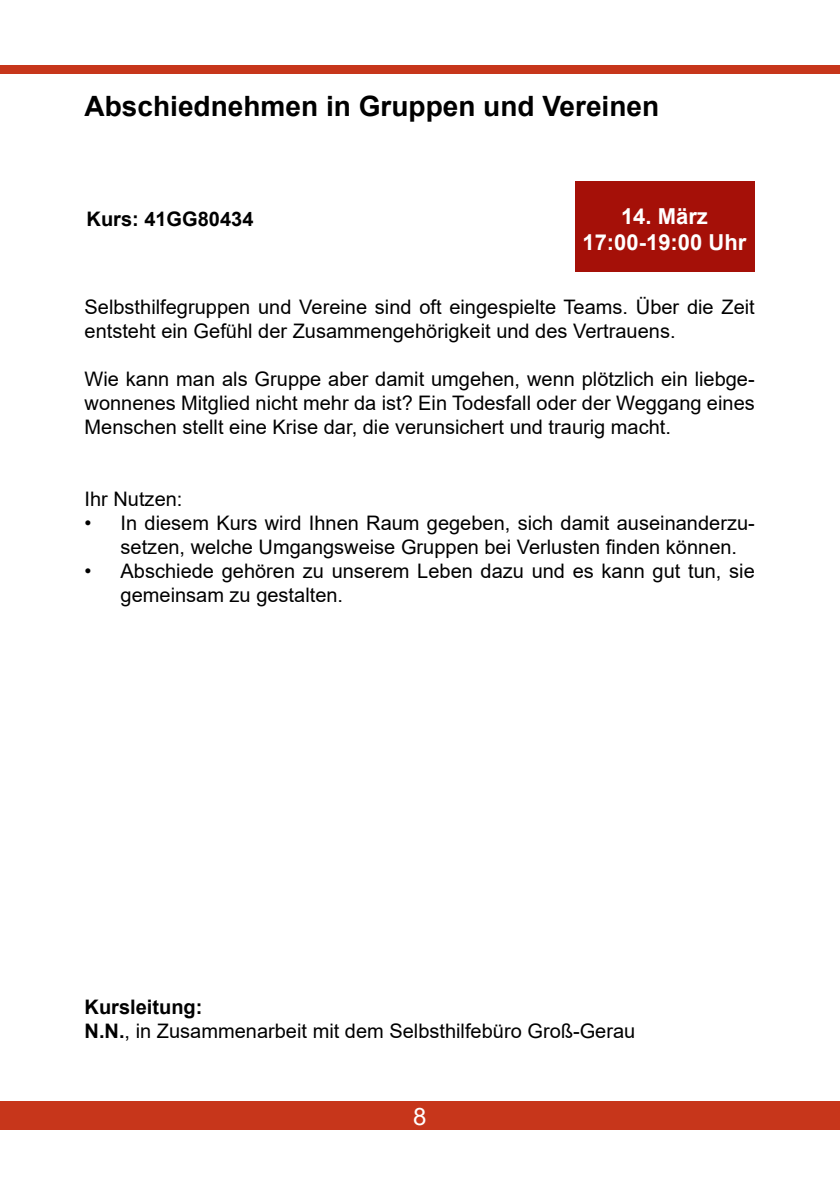
<style>
.page{position:relative;width:840px;height:1191px;background:#fff}
.page>*{position:absolute;margin:0;border:0;box-sizing:border-box;transform-origin:0 0}
.t1{font:700 28px "Arial";color:#000}
.t2{font:24px "Arial";color:#fff}
.t3{font:700 22px/26.4px "Arial";color:#fff;text-align:center}
.t4{font:20px/24px "Arial";color:#000}
.t5{font:700 20px "Arial";color:#000}
.s1{font-weight:700}
</style>
<div class="page">
<div style="left:0;top:1101px;width:839px;height:28px;background:#c7361b"></div>
<div style="left:0;top:66px;width:839px;height:8px;background:#c7361b"></div>
<div style="left:574px;top:181px;width:179px;height:91px;background:#a51008"></div>
<h1 class="t1" style="left:84px;top:86px;width:576px">Abschiednehmen in Gruppen und Vereinen</h1>
<p class="t5" style="left:86px;top:205px;width:168px">Kurs: 41GG80434</p>
<p class="t3" style="left:582px;top:203px;width:165px">14. März<br>17:00-19:00 Uhr</p>
<p class="t4" style="left:84px;top:295px;width:671px">Selbsthilfegruppen und Vereine sind oft eingespielte Teams. Über die Zeit entsteht ein Gefühl der Zusammengehörigkeit und des Vertrauens.</p>
<p class="t4" style="left:84px;top:367px;width:671px;text-align:justify">Wie kann man als Gruppe aber damit umgehen, wenn plötzlich ein liebge&shy;wonnenes Mitglied nicht mehr da ist? Ein Todesfall oder der Weggang eines Menschen stellt eine Krise dar, die verunsichert und traurig macht.</p>
<p class="t4" style="left:84px;top:487px;width:99px">Ihr Nutzen:</p>
<p class="t4" style="left:120px;top:511px;width:635px;text-indent:-36px">• In diesem Kurs wird Ihnen Raum gegeben, sich damit auseinanderzu&shy;setzen, welche Umgangsweise Gruppen bei Verlusten finden können.</p>
<p class="t4" style="left:120px;top:559px;width:635px;text-indent:-36px">• Abschiede gehören zu unserem Leben dazu und es kann gut tun, sie gemeinsam zu gestalten.</p>
<p class="t4" style="left:84px;top:994px;width:552px"><span class="s1">Kursleitung:<br>N.N.</span>, in Zusammenarbeit mit dem Selbsthilfebüro Groß-Gerau</p>
<p class="t2" style="left:413px;top:1099px;width:15px">8</p>
</div>
